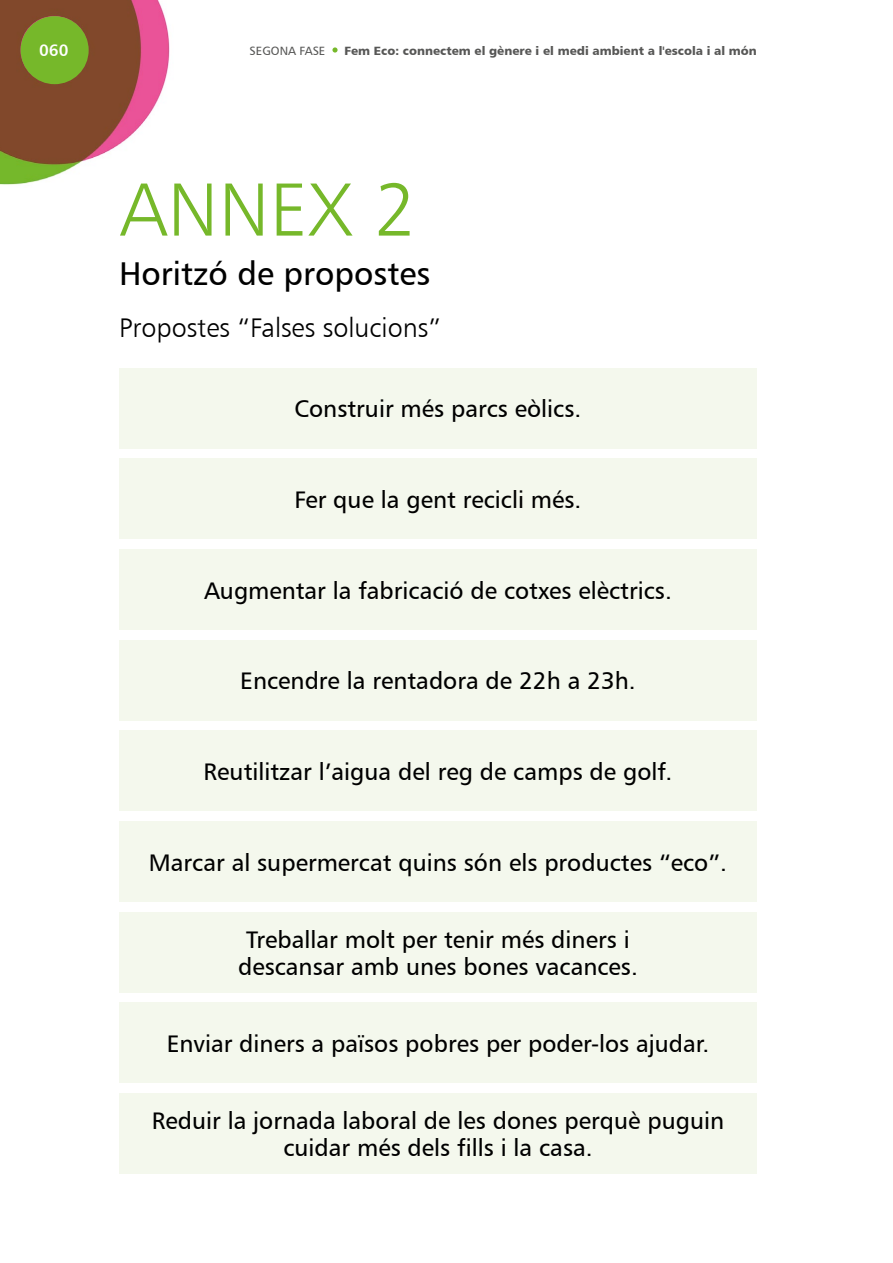
<style>
.page{position:relative;width:893px;height:1263px;background:#fff}
.page>*{position:absolute;margin:0;border:0;box-sizing:border-box;transform-origin:0 0}
.t1{font:75px "Humanist 777 BT Light B";color:#76b82a}
.t2{font:33px "Humanist 777 BT Roman B";color:#000}
.t3{font:27px "Humanist 777 BT Light B";color:#000}
.t4{font:24px/27px "Humanist 777 BT Roman B";color:#000;text-align:center}
.t5{font:16.5px "Humanist 777 BT Bold B";color:#fff}
.t6{font:12px "Humanist 777 BT Black B";color:#575756}
.t7{font:12px "Humanist 777 BT Roman B";color:#575756}
</style>
<div class="page">
<img style="left:0;top:0;width:170px;height:185px">
<div style="left:21px;top:16px;width:68px;height:68px;background:#76b82a;border-radius:50%"></div>
<svg style="left:332px;top:47px;width:6px;height:6px"></svg>
<div style="left:119px;top:368px;width:638px;height:80px;background:#f4f8ed"></div>
<div style="left:119px;top:459px;width:638px;height:80px;background:#f4f8ed"></div>
<div style="left:119px;top:549px;width:638px;height:81px;background:#f4f8ed"></div>
<div style="left:119px;top:640px;width:638px;height:80px;background:#f4f8ed"></div>
<div style="left:119px;top:731px;width:638px;height:80px;background:#f4f8ed"></div>
<div style="left:119px;top:821px;width:638px;height:81px;background:#f4f8ed"></div>
<div style="left:119px;top:912px;width:638px;height:80px;background:#f4f8ed"></div>
<div style="left:119px;top:1003px;width:638px;height:80px;background:#f4f8ed"></div>
<div style="left:119px;top:1093px;width:638px;height:81px;background:#f4f8ed"></div>
<p class="t5" style="left:39px;top:40px;width:31px">060</p>
<p class="t7" style="left:250px;top:43px;width:77px">SEGONA FASE</p>
<p class="t6" style="left:345px;top:43px;width:414px">Fem Eco: connectem el gènere i el medi ambient a l'escola i al món</p>
<h1 class="t1" style="left:119px;top:163px;width:299px">ANNEX 2</h1>
<h2 class="t2" style="left:119px;top:253px;width:313px">Horitzó de propostes</h2>
<p class="t3" style="left:119px;top:311px;width:323px">Propostes “Falses solucions”</p>
<p class="t4" style="left:295px;top:395px;width:288px">Construir més parcs eòlics.</p>
<p class="t4" style="left:294px;top:486px;width:289px">Fer que la gent recicli més.</p>
<p class="t4" style="left:204px;top:576px;width:469px">Augmentar la fabricació de cotxes elèctrics.</p>
<p class="t4" style="left:240px;top:667px;width:397px">Encendre la rentadora de 22h a 23h.</p>
<p class="t4" style="left:204px;top:758px;width:470px">Reutilitzar l’aigua del reg de camps de golf.</p>
<p class="t4" style="left:149px;top:848px;width:579px">Marcar al supermercat quins són els productes “eco”.</p>
<p class="t4" style="left:238px;top:925px;width:401px">Treballar molt per tenir més diners i descansar amb unes bones vacances.</p>
<p class="t4" style="left:167px;top:1030px;width:544px">Enviar diners a països pobres per poder-los ajudar.</p>
<p class="t4" style="left:152px;top:1107px;width:574px">Reduir la jornada laboral de les dones perquè puguin cuidar més dels fills i la casa.</p>
</div>
